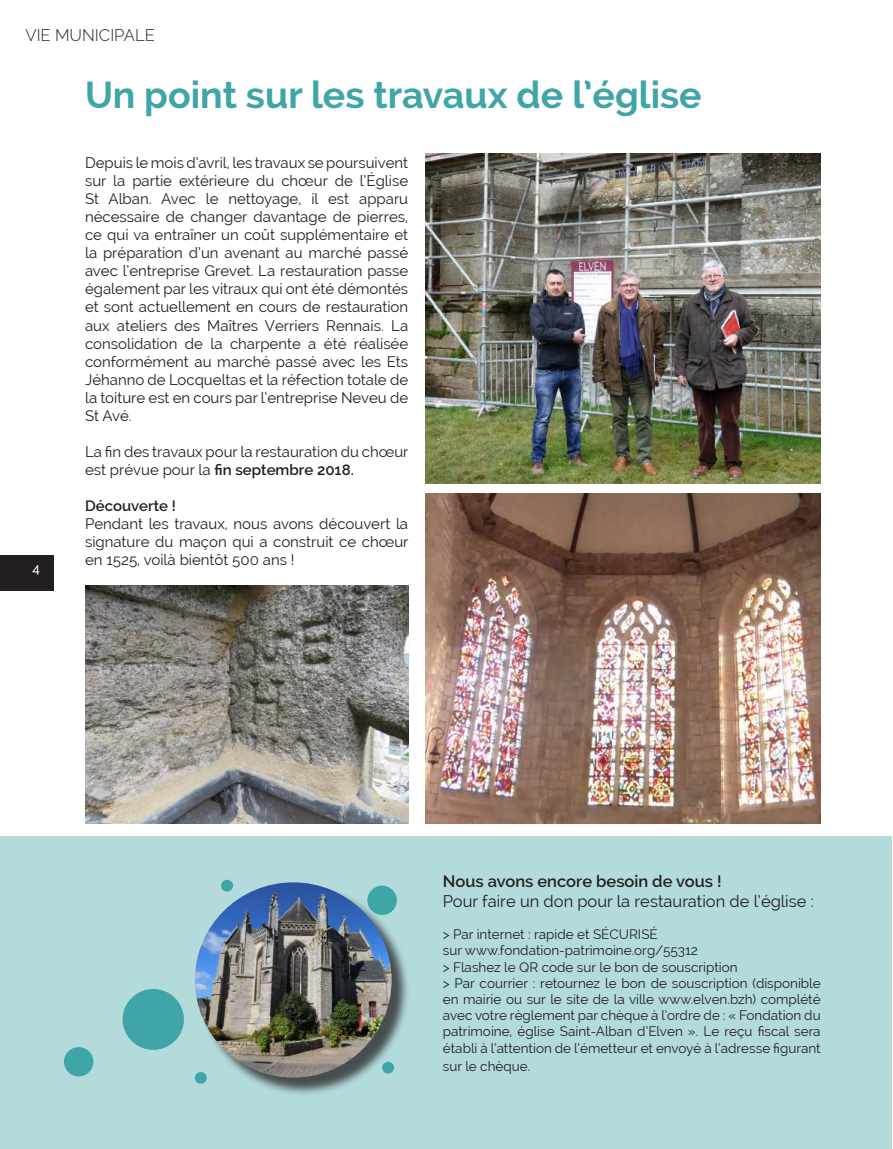
<style>
.page{position:relative;width:893px;height:1149px;background:#fff}
.page>*{position:absolute;margin:0;border:0;box-sizing:border-box;transform-origin:0 0}
.t1{font:700 37.5px "Raleway";color:#40a5a7}
.t2{font:16.5px "Raleway";color:#231f20}
.t3{font:600 16.5px "Raleway";color:#231f20}
.t4{font:300 16.5px "Raleway";color:#231f20}
.t5{font:15px/18px "Raleway";color:#231f20;text-align:justify}
.t6{font:600 15px "Raleway";color:#231f20}
.t7{font:13.5px/16.2px "Raleway";color:#231f20}
.t8{font:500 13.5px "Raleway";color:#fff}
.s1{font-weight:600}
</style>
<div class="page">
<div style="left:0;top:836px;width:892px;height:312px;background:#b3dbdc"></div>
<div style="left:0;top:555px;width:53px;height:36px;background:#231f20"></div>
<img style="left:85px;top:585px;width:323px;height:238px">
<div style="left:197px;top:884px;width:213px;height:212px;background:#231f20;opacity:.75"></div>
<img style="left:195px;top:882px;width:197px;height:195px">
<div style="left:123px;top:988px;width:61px;height:61px;background:#40a5a7;border-radius:50%"></div>
<div style="left:64px;top:1046px;width:29px;height:29px;background:#40a5a7;border-radius:50%"></div>
<div style="left:367px;top:885px;width:30px;height:29px;background:#40a5a7;border-radius:50%"></div>
<div style="left:195px;top:1071px;width:12px;height:12px;background:#40a5a7;border-radius:50%"></div>
<div style="left:221px;top:879px;width:12px;height:12px;background:#40a5a7;border-radius:50%"></div>
<div style="left:382px;top:1061px;width:12px;height:12px;background:#40a5a7;border-radius:50%"></div>
<img style="left:425px;top:153px;width:396px;height:330px">
<img style="left:425px;top:493px;width:396px;height:330px">
<p class="t4" style="left:26px;top:26px;width:131px">VIE MUNICIPALE</p>
<p class="t8" style="left:32px;top:560px;width:9px">4</p>
<h1 class="t1" style="left:85px;top:73px;width:618px">Un point sur les travaux de l’église</h1>
<p class="t5" style="left:85px;top:154px;width:325px">Depuis le mois d’avril, les travaux se poursuivent sur la partie extérieure du chœur de l’Église St Alban. Avec le nettoyage, il est apparu nécessaire de changer davantage de pierres, ce qui va entraîner un coût supplémentaire et la préparation d’un avenant au marché passé avec l’entreprise Grevet. La restauration passe également par les vitraux qui ont été démontés et sont actuellement en cours de restauration aux ateliers des Maîtres Verriers Rennais. La consolidation de la charpente a été réalisée conformément au marché passé avec les Ets Jéhanno de Locqueltas et la réfection totale de la toiture est en cours par l’entreprise Neveu de St Avé.</p>
<p class="t5" style="left:85px;top:442px;width:325px">La fin des travaux pour la restauration du chœur est prévue pour la <span class="s1">fin septembre 2018.</span></p>
<p class="t6" style="left:85px;top:496px;width:92px">Découverte !</p>
<p class="t5" style="left:85px;top:514px;width:325px">Pendant les travaux, nous avons découvert la signature du maçon qui a construit ce chœur en 1525, voilà bientôt 500 ans !</p>
<p class="t3" style="left:443px;top:871px;width:280px">Nous avons encore besoin de vous !</p>
<p class="t2" style="left:443px;top:891px;width:373px">Pour faire un don pour la restauration de l’église :</p>
<p class="t7" style="left:443px;top:925px;width:379px">&gt; Par internet : rapide et SÉCURISÉ<br>sur www.fondation-patrimoine.org/55312<br>&gt; Flashez le QR code sur le bon de souscription<br>&gt; Par courrier : retournez le bon de souscription (disponible en mairie ou sur le site de la ville www.elven.bzh) complété avec votre règlement par chèque à l’ordre de : « Fondation du patrimoine, église Saint-Alban d’Elven ». Le reçu fiscal sera établi à l’attention de l’émetteur et envoyé à l’adresse figurant</p>
<p class="t7" style="left:443px;top:1057px;width:89px">sur le chèque.</p>
</div>
